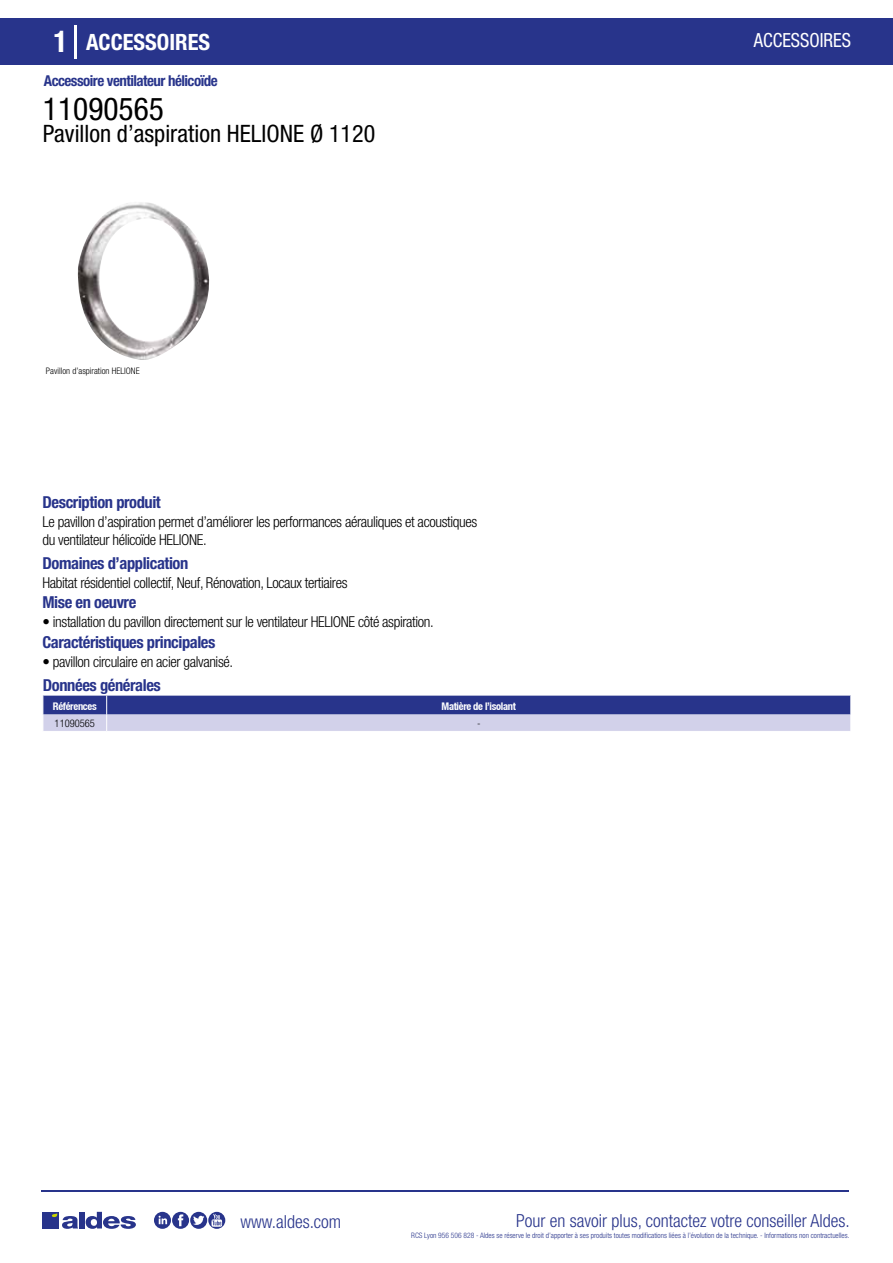
<style>
.page{position:relative;width:893px;height:1263px;background:#fff}
.page>*{position:absolute;margin:0;border:0;box-sizing:border-box;transform-origin:0 0}
.t1{font:condensed 31.5px "Helvetica Neue LT Std";color:#000}
.t2{font:condensed 24px "Helvetica Neue LT Std";color:#000}
.t3{font:700 condensed 22.5px "Helvetica Neue LT Std";color:#fff}
.t4{font:condensed 19.5px "Helvetica Neue LT Std";color:#fff;scale:.95 1}
.t5{font:300 condensed 18px "Helvetica Neue";color:#28348b}
.t6{font:700 condensed 16.5px "Helvetica Neue LT Std";letter-spacing:-.025em;color:#28348b}
.t7{font:300 condensed 15px/18px "Helvetica Neue LT Std";letter-spacing:-.025em;color:#000}
.t8{font:700 condensed 15px "Helvetica Neue LT Std";letter-spacing:-.035em;color:#28348b}
.t9{font:700 condensed 10.5px "Helvetica Neue";letter-spacing:-.03em;color:#fff}
.t10{font:300 condensed 10.5px "Helvetica Neue";color:#000}
.t11{font:300 condensed 9px "Helvetica Neue";color:#000}
.t12{font:300 condensed 7.5px "Helvetica Neue";color:#28348b}
.s1{font-size:30px}
</style>
<div class="page">
<div style="left:0;top:18px;width:893px;height:46px;background:#28348b"></div>
<hr style="left:74px;top:25px;width:2px;height:33px;background:#fff">
<svg style="left:77px;top:202px;width:133px;height:158px"></svg>
<svg style="left:43px;top:696px;width:808px;height:35px;background:#797fb8"></svg>
<hr style="left:41px;top:1190px;width:808px;height:1px;background:#28348b">
<svg style="left:154px;top:1212px;width:71px;height:17px"></svg>
<div style="left:42px;top:1212px;width:17px;height:16px;background:#28348b"></div>
<div style="left:79px;top:1212px;width:5px;height:16px;background:#28348b"></div>
<svg style="left:86px;top:1212px;width:50px;height:17px"></svg>
<svg style="left:52px;top:1213px;width:26px;height:16px"></svg>
<h3 class="t3" style="left:54px;top:28px;width:158px"><span class="s1">1</span> ACCESSOIRES</h3>
<h3 class="t4" style="left:754px;top:29px;width:104px">ACCESSOIRES</h3>
<p class="t8" style="left:44px;top:71px;width:175px">Accessoire ventilateur hélicoïde</p>
<h1 class="t1" style="left:43px;top:91px;width:122px">11090565</h1>
<h2 class="t2" style="left:43px;top:120px;width:334px">Pavillon d’aspiration HELIONE Ø 1120</h2>
<p class="t11" style="left:46px;top:365px;width:95px">Pavillon d’aspiration HELIONE</p>
<p class="t6" style="left:43px;top:492px;width:120px">Description produit</p>
<p class="t7" style="left:43px;top:513px;width:436px">Le pavillon d’aspiration permet d’améliorer les performances aérauliques et acoustiques du ventilateur hélicoïde HELIONE.</p>
<p class="t7" style="left:43px;top:573px;width:307px">Habitat résidentiel collectif, Neuf, Rénovation, Locaux tertiaires</p>
<p class="t7" style="left:43px;top:613px;width:393px">• installation du pavillon directement sur le ventilateur HELIONE côté aspiration.</p>
<p class="t6" style="left:43px;top:553px;width:147px">Domaines d’application</p>
<p class="t6" style="left:43px;top:592px;width:95px">Mise en oeuvre</p>
<p class="t6" style="left:43px;top:632px;width:174px">Caractéristiques principales</p>
<p class="t7" style="left:43px;top:652px;width:192px">• pavillon circulaire en acier galvanisé.</p>
<p class="t6" style="left:43px;top:675px;width:119px">Données générales</p>
<p class="t9" style="left:53px;top:700px;width:45px">Références</p>
<p class="t9" style="left:442px;top:700px;width:76px">Matière de l’isolant</p>
<p class="t10" style="left:55px;top:717px;width:42px">11090565</p>
<p class="t10" style="left:477px;top:717px;width:5px">-</p>
<p class="t5" style="left:240px;top:1211px;width:102px">www.aldes.com</p>
<p class="t5" style="left:516px;top:1211px;width:335px">Pour en savoir plus, contactez votre conseiller Aldes.</p>
<p class="t12" style="left:411px;top:1230px;width:440px">RCS Lyon 956 506 828 - Aldes se réserve le droit d’apporter à ses produits toutes modifications liées à l’évolution de la technique. - Informations non contractuelles.</p>
</div>
